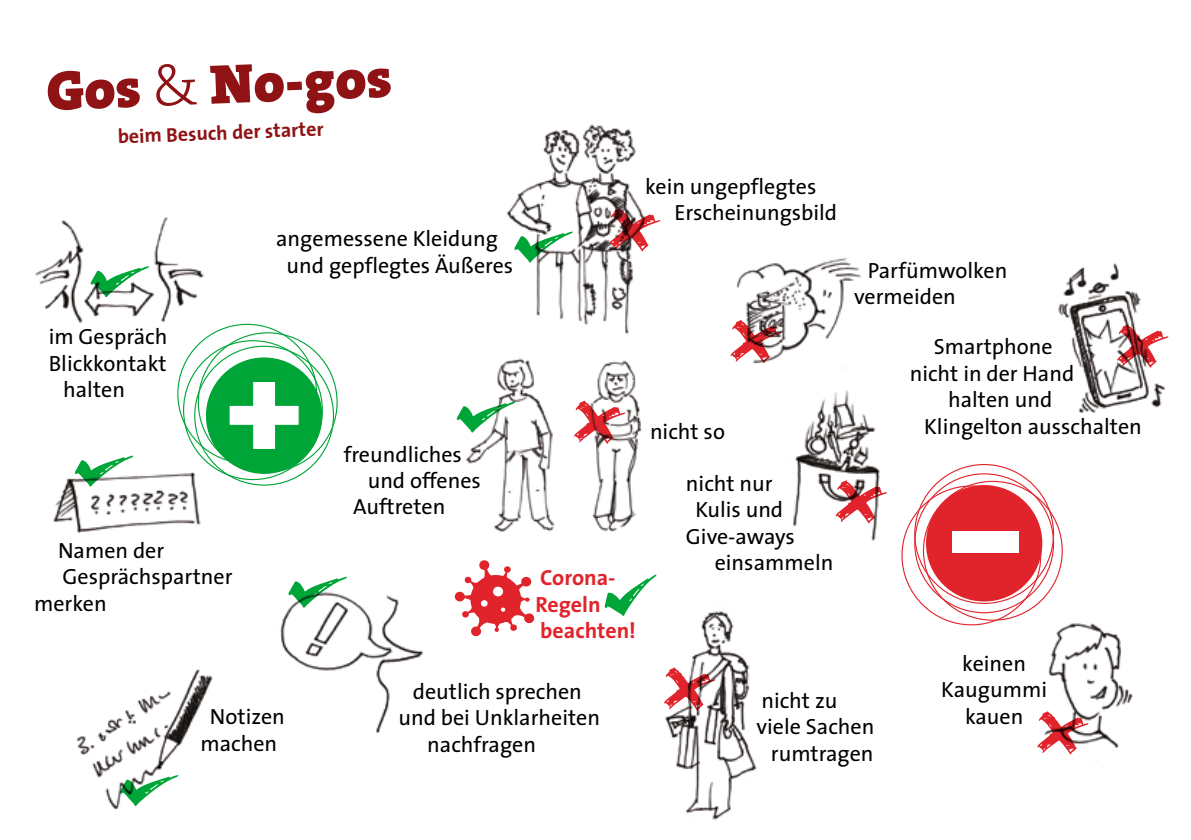
<style>
.page{position:relative;width:1191px;height:840px;background:#fff}
.page>*{position:absolute;margin:0;border:0;box-sizing:border-box;transform-origin:0 0}
.t1{font:900 56px "The Serif";color:#8f1315}
.t2{font:22px/26.4px "The Sans";color:#000}
.t3{font:700 22px/26.4px "The Sans";color:#e1242b}
.t4{font:700 20px "The Sans";color:#8f1315}
.s1{font-weight:300}
</style>
<div class="page">
<img style="left:736px;top:257px;width:125px;height:107px">
<img style="left:1048px;top:623px;width:85px;height:139px">
<img style="left:35px;top:217px;width:169px;height:106px">
<img style="left:280px;top:595px;width:143px;height:138px">
<img style="left:53px;top:474px;width:148px;height:60px">
<img style="left:76px;top:669px;width:137px;height:141px">
<img style="left:465px;top:358px;width:90px;height:174px">
<img style="left:592px;top:360px;width:50px;height:172px">
<img style="left:506px;top:124px;width:137px;height:211px">
<img style="left:793px;top:390px;width:94px;height:151px">
<img style="left:664px;top:611px;width:93px;height:209px">
<img style="left:1058px;top:263px;width:111px;height:150px">
<svg style="left:91px;top:266px;width:58px;height:31px"></svg>
<svg style="left:75px;top:455px;width:58px;height:31px"></svg>
<svg style="left:120px;top:774px;width:59px;height:31px"></svg>
<svg style="left:288px;top:576px;width:59px;height:31px"></svg>
<svg style="left:514px;top:231px;width:59px;height:31px"></svg>
<svg style="left:457px;top:401px;width:58px;height:31px"></svg>
<svg style="left:609px;top:208px;width:51px;height:43px"></svg>
<svg style="left:730px;top:320px;width:51px;height:43px"></svg>
<svg style="left:574px;top:400px;width:51px;height:43px"></svg>
<svg style="left:1117px;top:324px;width:51px;height:43px"></svg>
<svg style="left:835px;top:480px;width:51px;height:43px"></svg>
<svg style="left:1037px;top:711px;width:51px;height:43px"></svg>
<svg style="left:664px;top:667px;width:51px;height:43px"></svg>
<svg style="left:177px;top:323px;width:161px;height:162px"></svg>
<svg style="left:901px;top:464px;width:161px;height:161px"></svg>
<svg style="left:454px;top:560px;width:81px;height:76px"></svg>
<svg style="left:604px;top:574px;width:52px;height:41px"></svg>
<h1 class="t1" style="left:45px;top:43px;width:347px;rotate:-2deg">Gos <span class="s1">&amp;</span> No-gos</h1>
<p class="t4" style="left:117px;top:119px;width:207px;rotate:-2deg">beim Besuch der starter</p>
<p class="t2" style="left:49px;top:323px;width:120px">im Gespräch</p>
<p class="t2" style="left:49px;top:349px;width:119px">Blickkontakt</p>
<p class="t2" style="left:63px;top:375px;width:63px">halten</p>
<p class="t2" style="left:58px;top:536px;width:108px">Namen der</p>
<p class="t2" style="left:63px;top:562px;width:171px">Gesprächspartner</p>
<p class="t2" style="left:34px;top:589px;width:74px">merken</p>
<p class="t2" style="left:287px;top:225px;width:228px;text-indent:-10px">angemessene Kleidung und gepflegtes Äußeres</p>
<p class="t2" style="left:344px;top:440px;width:120px">freundliches</p>
<p class="t2" style="left:368px;top:466px;width:115px">und offenes</p>
<p class="t2" style="left:353px;top:493px;width:94px">Auftreten</p>
<p class="t2" style="left:674px;top:172px;width:164px;text-indent:-29px">kein ungepflegtes<br>Erscheinungsbild</p>
<p class="t3" style="left:535px;top:563px;width:102px">Corona-<br>Regeln beachten!</p>
<p class="t2" style="left:650px;top:417px;width:76px">nicht so</p>
<p class="t2" style="left:686px;top:469px;width:88px">nicht nur</p>
<p class="t2" style="left:695px;top:496px;width:89px">Kulis und</p>
<p class="t2" style="left:686px;top:522px;width:110px">Give-aways</p>
<p class="t2" style="left:714px;top:548px;width:120px">einsammeln</p>
<p class="t2" style="left:854px;top:256px;width:155px;text-indent:14px">Parfümwolken vermeiden</p>
<p class="t2" style="left:933px;top:333px;width:120px">Smartphone</p>
<p class="t2" style="left:909px;top:359px;width:166px">nicht in der Hand</p>
<p class="t2" style="left:948px;top:386px;width:106px">halten und</p>
<p class="t2" style="left:924px;top:412px;width:219px">Klingelton ausschalten</p>
<p class="t2" style="left:941px;top:649px;width:107px;text-align:center">keinen<br>Kaugummi</p>
<p class="t2" style="left:413px;top:677px;width:171px">deutlich sprechen</p>
<p class="t2" style="left:398px;top:703px;width:203px">und bei Unklarheiten</p>
<p class="t2" style="left:427px;top:730px;width:110px">nachfragen</p>
<p class="t2" style="left:761px;top:686px;width:78px">nicht zu</p>
<p class="t2" style="left:756px;top:712px;width:119px">viele Sachen</p>
<p class="t2" style="left:771px;top:738px;width:104px">rumtragen</p>
<p class="t2" style="left:210px;top:702px;width:76px">Notizen</p>
<p class="t2" style="left:965px;top:702px;width:60px">kauen</p>
<p class="t2" style="left:200px;top:729px;width:78px">machen</p>
</div>
